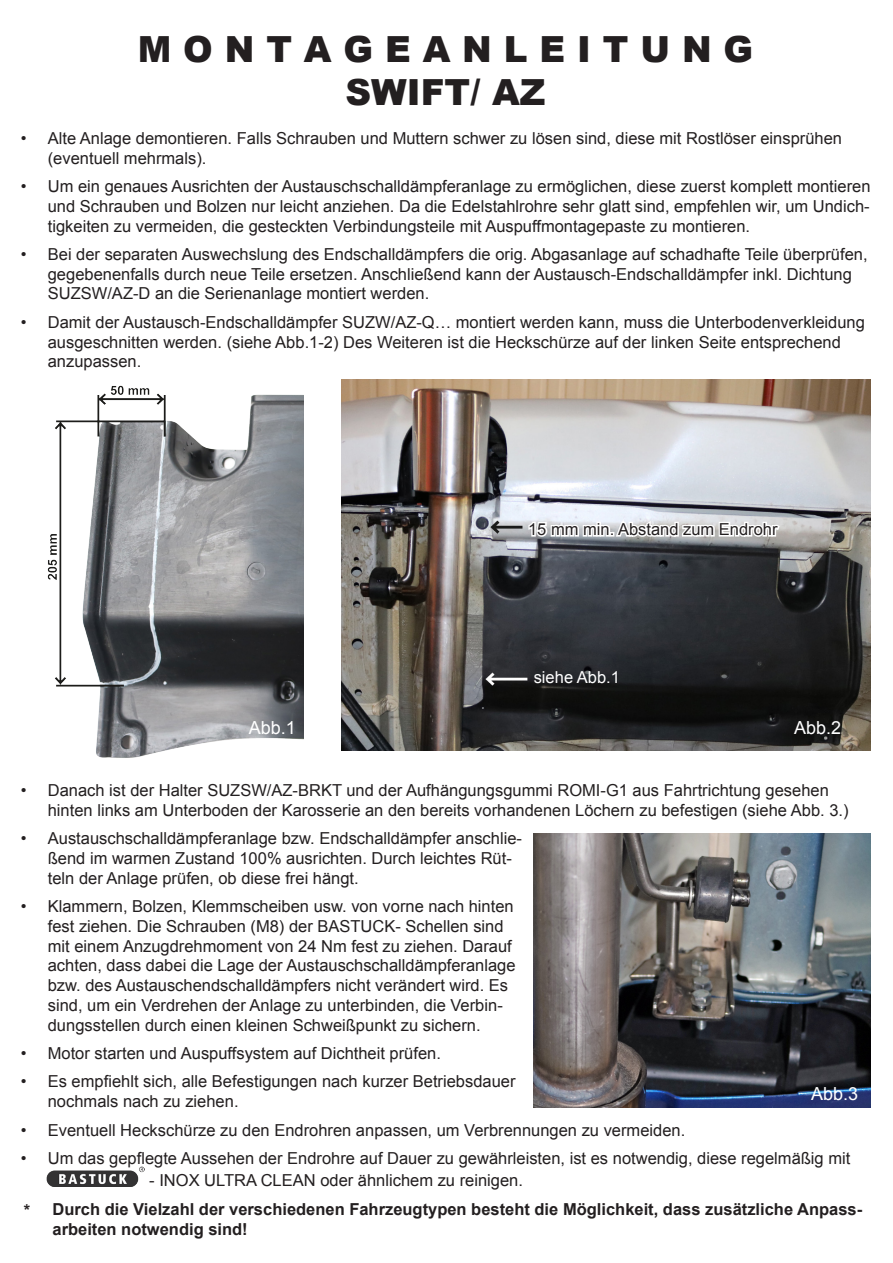
<style>
.page{position:relative;width:893px;height:1263px;background:#fff}
.page>*{position:absolute;margin:0;border:0;box-sizing:border-box;transform-origin:0 0}
.t1{font:900 36px/43.2px "Arial";color:#231f20;text-align:center}
.t2{font:18px "Arial";color:#fff}
.t3{font:16.5px/19.8px "Arial";color:#231f20}
.t4{font:700 16.5px/19.8px "Arial";color:#231f20}
.t5{font:16.5px "Arial";color:#fff}
</style>
<div class="page">
<img style="left:534px;top:833px;width:337px;height:275px">
<img style="left:47px;top:1166px;width:98px;height:20px">
<img style="left:47px;top:385px;width:256px;height:373px">
<img style="left:341px;top:380px;width:530px;height:370px">
<svg style="left:527px;top:503px;width:254px;height:36px"></svg>
<h1 class="t1" style="left:138px;top:26px;width:617px">M O N T A G E A N L E I T U N G<br>SWIFT/ AZ</h1>
<p class="t3" style="left:48px;top:128px;width:796px;text-indent:-27px">• Alte Anlage demontieren. Falls Schrauben und Muttern schwer zu lösen sind, diese mit Rostlöser einsprühen (eventuell mehrmals).</p>
<p class="t3" style="left:48px;top:176px;width:824px;text-align:justify;text-indent:-27px">• Um ein genaues Ausrichten der Austauschschalldämpferanlage zu ermöglichen, diese zuerst komplett montieren und Schrauben und Bolzen nur leicht anziehen. Da die Edelstahlrohre sehr glatt sind, empfehlen wir, um Undich&shy;tigkeiten zu vermeiden, die gesteckten Verbindungsteile mit Auspuffmontagepaste zu montieren.</p>
<p class="t3" style="left:48px;top:244px;width:821px;text-indent:-27px">• Bei der separaten Auswechslung des Endschalldämpfers die orig. Abgasanlage auf schadhafte Teile überprüfen, gegebenenfalls durch neue Teile ersetzen. Anschließend kann der Austausch-Endschalldämpfer inkl. Dichtung<br>SUZSW/AZ-D an die Serienanlage montiert werden.</p>
<p class="t3" style="left:48px;top:312px;width:819px;text-indent:-27px">• Damit der Austausch-Endschalldämpfer SUZW/AZ-Q… montiert werden kann, muss die Unterbodenverkleidung ausgeschnitten werden. (siehe Abb.1-2) Des Weiteren ist die Heckschürze auf der linken Seite entsprechend anzupassen.</p>
<p class="t3" style="left:528px;top:519px;width:251px">15 mm min. Abstand zum Endrohr</p>
<p class="t5" style="left:534px;top:666px;width:88px">siehe Abb.1</p>
<p class="t2" style="left:249px;top:716px;width:49px">Abb.1</p>
<p class="t2" style="left:794px;top:716px;width:49px">Abb.2</p>
<p class="t3" style="left:48px;top:780px;width:802px;text-indent:-27px">• Danach ist der Halter SUZSW/AZ-BRKT und der Aufhängungsgummi ROMI-G1 aus Fahrtrichtung gesehen hinten links am Unterboden der Karosserie an den bereits vorhandenen Löchern zu befestigen (siehe Abb. 3.)</p>
<p class="t3" style="left:48px;top:828px;width:476px;text-indent:-27px">• Austauschschalldämpferanlage bzw. Endschalldämpfer anschlie&shy;ßend im warmen Zustand 100% ausrichten. Durch leichtes Rüt&shy;teln der Anlage prüfen, ob diese frei hängt.</p>
<p class="t3" style="left:48px;top:896px;width:469px;text-indent:-27px">• Klammern, Bolzen, Klemmscheiben usw. von vorne nach hinten fest ziehen. Die Schrauben (M8) der BASTUCK- Schellen sind mit einem Anzugdrehmoment von 24 Nm fest zu ziehen. Darauf achten, dass dabei die Lage der Austauschschalldämpferanlage bzw. des Austauschendschalldämpfers nicht verändert wird. Es sind, um ein Verdrehen der Anlage zu unterbinden, die Verbin&shy;dungsstellen durch einen kleinen Schweißpunkt zu sichern.</p>
<p class="t3" style="left:21px;top:1043px;width:422px">• Motor starten und Auspuffsystem auf Dichtheit prüfen.</p>
<p class="t3" style="left:48px;top:1072px;width:469px;text-indent:-27px">• Es empfiehlt sich, alle Befestigungen nach kurzer Betriebsdauer nochmals nach zu ziehen.</p>
<p class="t3" style="left:21px;top:1120px;width:666px">• Eventuell Heckschürze zu den Endrohren anpassen, um Verbrennungen zu vermeiden.</p>
<p class="t3" style="left:21px;top:1148px;width:831px">• Um das gepflegte Aussehen der Endrohre auf Dauer zu gewährleisten, ist es notwendig, diese regelmäßig mit</p>
<p class="t3" style="left:149px;top:1170px;width:375px">- INOX ULTRA CLEAN oder ähnlichem zu reinigen.</p>
<p class="t4" style="left:53px;top:1200px;width:811px">Durch die Vielzahl der verschiedenen Fahrzeugtypen besteht die Möglichkeit, dass zusätzliche Anpass&shy;arbeiten notwendig sind!</p>
<p class="t2" style="left:811px;top:1081px;width:49px">Abb.3</p>
<p class="t4" style="left:24px;top:1201px;width:8px">*</p>
</div>
